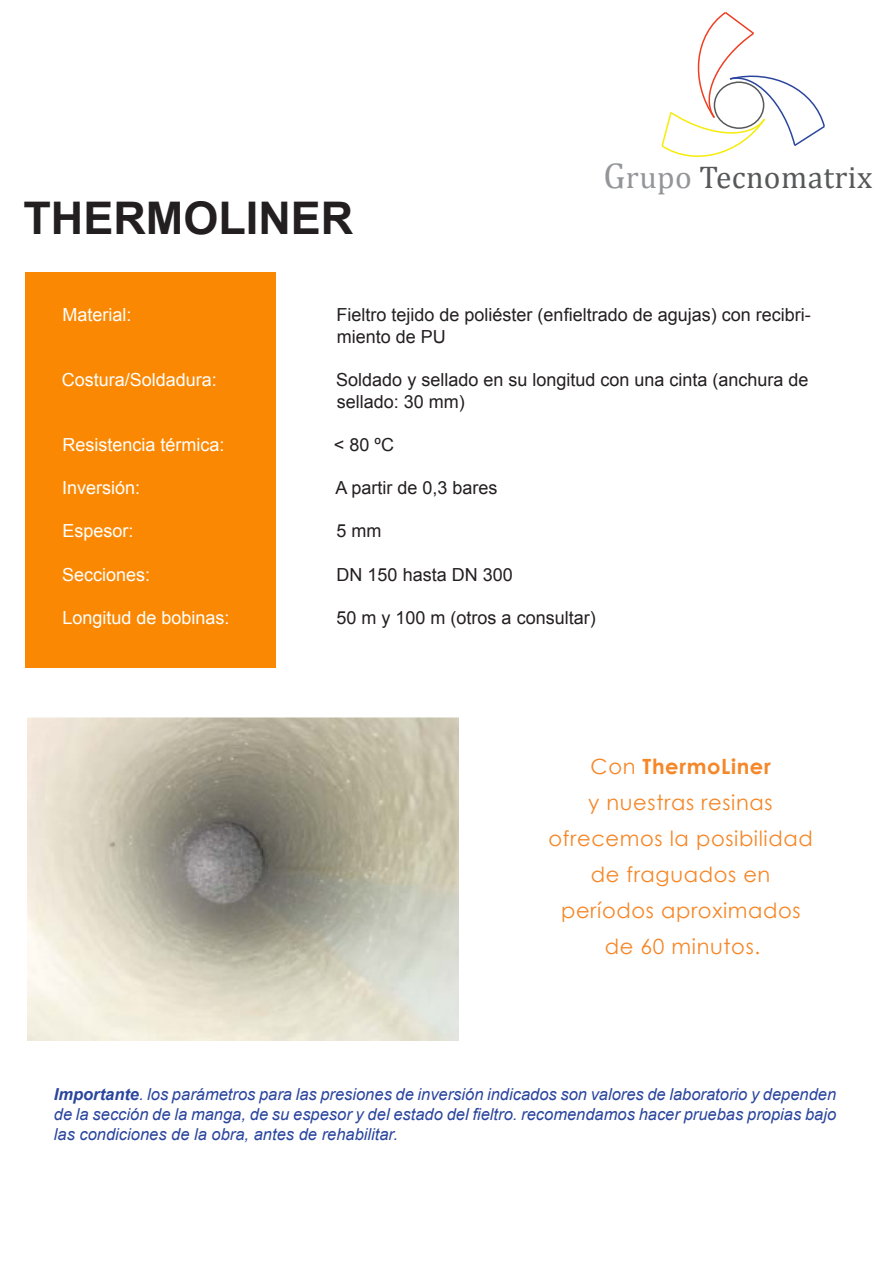
<style>
.page{position:relative;width:893px;height:1263px;background:#fff}
.page>*{position:absolute;margin:0;border:0;box-sizing:border-box;transform-origin:0 0}
.t1{font:700 45px "Arial";color:#231f20}
.t2{font:31.5px "Cambria";letter-spacing:.01em;color:#57585a}
.t3{font:21px/36px "Century Gothic";letter-spacing:.03em;color:#f58728;text-align:center}
.t4{font:18px/21.6px "Arial";color:#231f20}
.t5{font:18px "Arial";color:#fff}
.t6{font:italic 16.5px/19.8px "Arial";color:#2a459d;text-align:justify}
.s1{font-size:36px;color:#939598}
.s2{color:#939598}
.s3{font-weight:700}
</style>
<div class="page">
<div style="left:26px;top:272px;width:250px;height:396px;background:#fb8803"></div>
<svg style="left:661px;top:12px;width:164px;height:145px"></svg>
<img style="left:28px;top:717px;width:430px;height:324px">
<p class="t1" style="left:23px;top:189px;width:331px">THERMOLINER</p>
<p class="t2" style="left:604px;top:158px;width:270px"><span class="s1">G</span><span class="s2">rupo</span> Tecnomatrix</p>
<p class="t5" style="left:62px;top:303px;width:71px">Material:</p>
<p class="t5" style="left:62px;top:368px;width:157px">Costura/Soldadura:</p>
<p class="t5" style="left:62px;top:433px;width:164px">Resistencia térmica:</p>
<p class="t5" style="left:62px;top:476px;width:80px">Inversión:</p>
<p class="t5" style="left:62px;top:519px;width:73px">Espesor:</p>
<p class="t5" style="left:62px;top:562px;width:90px">Secciones:</p>
<p class="t5" style="left:62px;top:606px;width:169px">Longitud de bobinas:</p>
<p class="t4" style="left:337px;top:304px;width:476px">Fieltro tejido de poliéster (enfieltrado de agujas) con recibri&shy;miento de PU</p>
<p class="t4" style="left:336px;top:369px;width:474px">Soldado y sellado en su longitud con una cinta (anchura de sellado: 30 mm)</p>
<p class="t4" style="left:334px;top:434px;width:62px">&lt; 80 ºC</p>
<p class="t4" style="left:336px;top:477px;width:164px">A partir de 0,3 bares</p>
<p class="t4" style="left:337px;top:520px;width:46px">5 mm</p>
<p class="t4" style="left:337px;top:564px;width:178px">DN 150 hasta DN 300</p>
<p class="t4" style="left:337px;top:607px;width:261px">50 m y 100 m (otros a consultar)</p>
<p class="t3" style="left:548px;top:748px;width:266px">Con <span class="s3">ThermoLiner<br></span>y nuestras resinas ofrecemos la posibilidad de fraguados en períodos aproximados de 60 minutos.</p>
<p class="t6" style="left:54px;top:1084px;width:784px"><span class="s3">Importante</span>. los parámetros para las presiones de inversión indicados son valores de laboratorio y dependen de la sección de la manga, de su espesor y del estado del fieltro. recomendamos hacer pruebas propias bajo las condiciones de la obra, antes de rehabilitar.</p>
</div>
